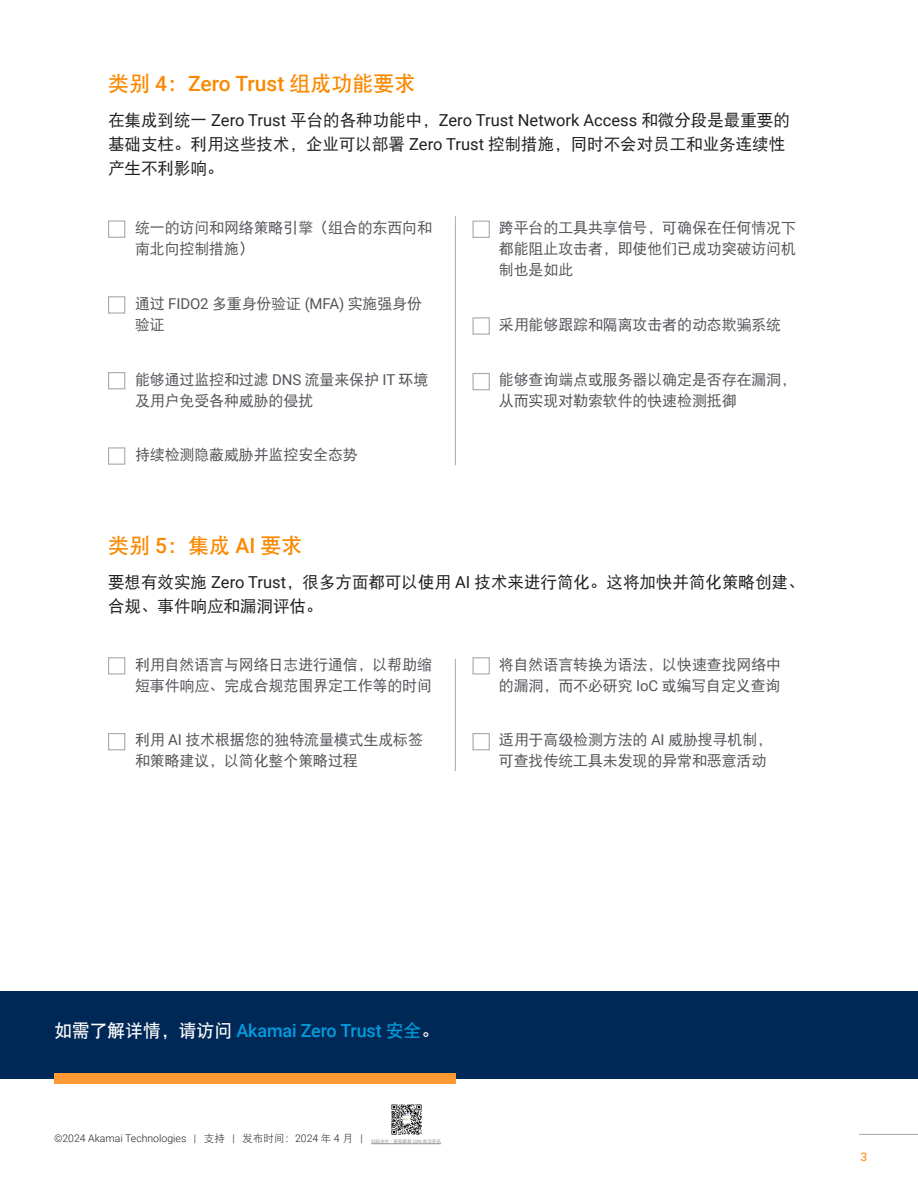
<style>
.page{position:relative;width:918px;height:1188px;background:#fff}
.page>*{position:absolute;margin:0;border:0;box-sizing:border-box;transform-origin:0 0}
.t1{font:500 21px "Roboto";color:#fa8900}
.t2{font:21px "DFP Hei W7";color:#fa8900}
.CTA_on_Navy_Blue{font:500 18px "Roboto";letter-spacing:-.01em;color:#009cde}
.Body{font:16.5px/24px "DFP Hei W5";color:#231f20}
.Checklist{font:15px/21px "DFP Hei W5";letter-spacing:-.01em;color:#54555a}
.t3{font:500 12px "Roboto";color:#f93}
.t4{font:300 10.5px "Roboto";color:#231f20}
.t5{font:4.5px "DFP Hei W5";color:#8e9091}
.s1{font-family:"DFP Hei W7";font-weight:400}
.s2{font-family:"Roboto"}
.s3{font-family:"Roboto";font-weight:500}
.s4{font-family:"DFP Hei W7";font-weight:400;color:#fff}
.s5{font-family:"DFP Hei W3";font-weight:400}
</style>
<div class="page">
<hr style="left:859px;top:1134px;width:59px;height:1px;background:#a8a8aa">
<hr style="left:455px;top:216px;width:1px;height:249px;background:#a9a8aa">
<div style="left:108px;top:220px;width:17px;height:18px;border:1px solid #a9a8aa"></div>
<div style="left:108px;top:296px;width:17px;height:18px;border:1px solid #a9a8aa"></div>
<div style="left:108px;top:372px;width:17px;height:17px;border:1px solid #a9a8aa"></div>
<div style="left:472px;top:221px;width:18px;height:17px;border:1px solid #a9a8aa"></div>
<div style="left:472px;top:317px;width:18px;height:18px;border:1px solid #a9a8aa"></div>
<div style="left:472px;top:373px;width:18px;height:17px;border:1px solid #a9a8aa"></div>
<div style="left:108px;top:447px;width:17px;height:18px;border:1px solid #a9a8aa"></div>
<div style="left:108px;top:657px;width:17px;height:18px;border:1px solid #a9a8aa"></div>
<div style="left:108px;top:733px;width:17px;height:17px;border:1px solid #a9a8aa"></div>
<hr style="left:455px;top:659px;width:1px;height:112px;background:#a9a8aa">
<div style="left:472px;top:657px;width:18px;height:18px;border:1px solid #a9a8aa"></div>
<div style="left:472px;top:733px;width:18px;height:17px;border:1px solid #a9a8aa"></div>
<div style="left:0;top:991px;width:918px;height:87px;background:#002856"></div>
<div style="left:54px;top:1073px;width:401px;height:11px;background:#f93"></div>
<img style="left:391px;top:1104px;width:31px;height:31px">
<hr style="left:371px;top:1143px;width:41px;height:1px;background:#8e9091">
<svg style="left:412px;top:1143px;width:29px;height:1px"></svg>
<h1 class="t1" style="left:108px;top:69px;width:309px"><span class="s1">类别</span> 4<span class="s1">：</span>Zero Trust <span class="s1">组成功能要求</span></h1>
<p class="Body" style="left:108px;top:108px;width:683px">在集成到统一 <span class="s2">Zero Trust</span> 平台的各种功能中，<span class="s2">Zero Trust Network Access</span> 和微分段是最重要的基础支柱。利用这些技术，企业可以部署 <span class="s2">Zero Trust</span> 控制措施，同时不会对员工和业务连续性产生不利影响。</p>
<p class="Checklist" style="left:135px;top:217px;width:299px">统一的访问和网络策略引擎（组合的东西向和南北向控制措施）</p>
<p class="Checklist" style="left:135px;top:293px;width:289px">通过 <span class="s2">FIDO2</span> 多重身份验证 <span class="s2">(MFA)</span> 实施强身份验证</p>
<p class="Checklist" style="left:135px;top:368px;width:295px">能够通过监控和过滤 <span class="s2">DNS</span> 流量来保护 <span class="s2">IT</span> 环境及用户免受各种威胁的侵扰</p>
<p class="Checklist" style="left:135px;top:444px;width:224px">持续检测隐蔽威胁并监控安全态势</p>
<p class="Checklist" style="left:499px;top:217px;width:299px;text-align:justify">跨平台的工具共享信号，可确保在任何情况下都能阻止攻击者，即使他们已成功突破访问机制也是如此</p>
<p class="Checklist" style="left:499px;top:314px;width:284px">采用能够跟踪和隔离攻击者的动态欺骗系统</p>
<p class="Checklist" style="left:499px;top:368px;width:299px">能够查询端点或服务器以确定是否存在漏洞，从而实现对勒索软件的快速检测抵御</p>
<h1 class="t2" style="left:108px;top:534px;width:196px">类别 <span class="s3">5</span>：集成 <span class="s3">AI</span> 要求</h1>
<p class="Body" style="left:108px;top:569px;width:698px">要想有效实施 <span class="s2">Zero Trust</span>，很多方面都可以使用 <span class="s2">AI</span> 技术来进行简化。这将加快并简化策略创建、合规、事件响应和漏洞评估。</p>
<p class="Checklist" style="left:135px;top:654px;width:299px">利用自然语言与网络日志进行通信，以帮助缩短事件响应、完成合规范围界定工作等的时间</p>
<p class="Checklist" style="left:135px;top:729px;width:290px">利用 <span class="s2">AI</span> 技术根据您的独特流量模式生成标签和策略建议，以简化整个策略过程</p>
<p class="Checklist" style="left:499px;top:654px;width:284px">将自然语言转换为语法，以快速查找网络中的漏洞，而不必研究 <span class="s2">IoC</span> 或编写自定义查询</p>
<p class="Checklist" style="left:499px;top:729px;width:275px">适用于高级检测方法的 <span class="s2">AI</span> 威胁搜寻机制，可查找传统工具未发现的异常和恶意活动</p>
<p class="CTA_on_Navy_Blue" style="left:54px;top:1018px;width:387px"><span class="s4">如需了解详情，请访问</span> Akamai Zero Trust <span class="s1">安全</span><span class="s4">。</span></p>
<p class="t4" style="left:54px;top:1131px;width:310px">©2024 Akamai Technologies | <span class="s5">支持</span> | <span class="s5">发布时间：</span>2024 <span class="s5">年</span> 4 <span class="s5">月</span> |</p>
<p class="t5" style="left:371px;top:1139px;width:71px">扫码关注·获取最新 <span class="s2">CDN</span> 前沿资讯</p>
<p class="t3" style="left:860px;top:1148px;width:8px">3</p>
</div>
